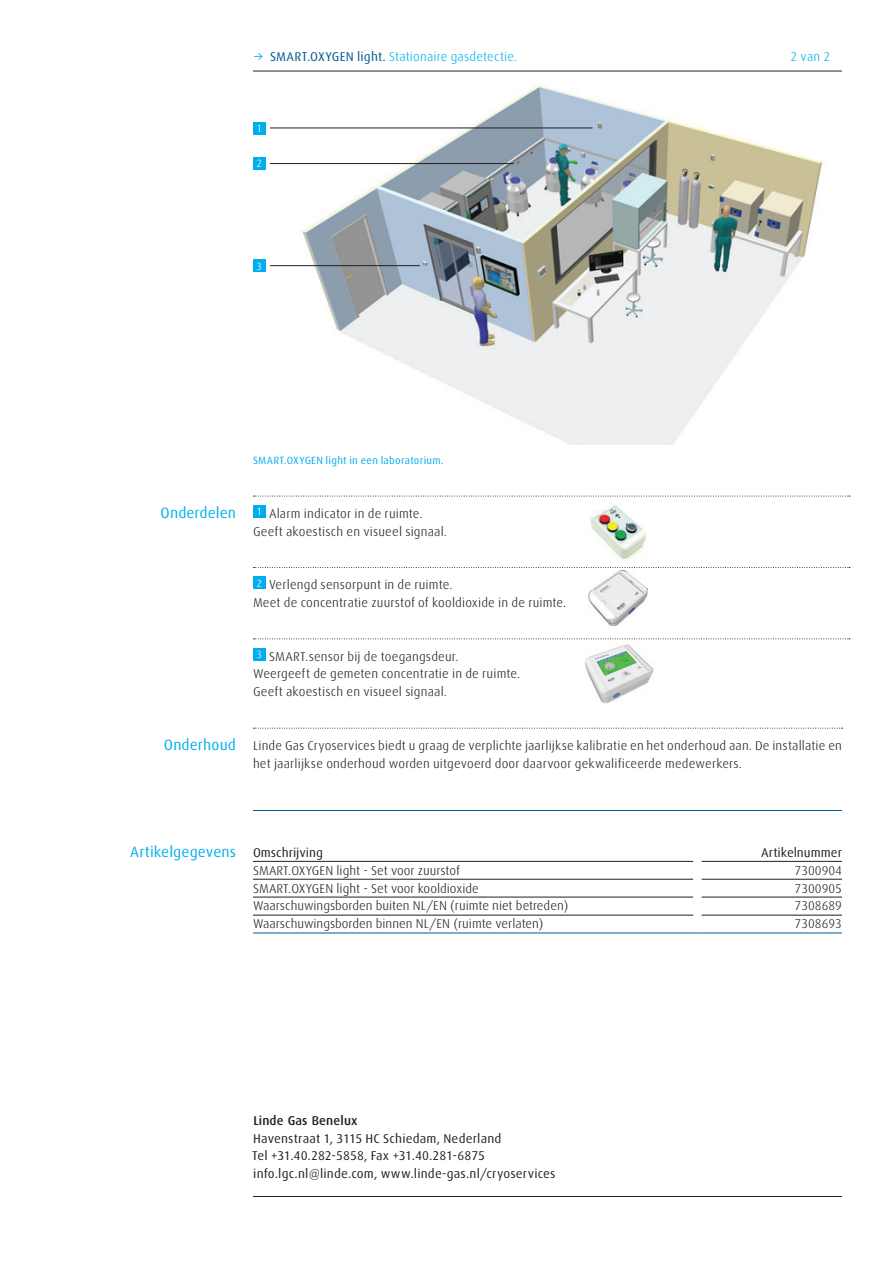
<style>
.page{position:relative;width:893px;height:1263px;background:#fff}
.page>*{position:absolute;margin:0;border:0;box-sizing:border-box;transform-origin:0 0}
.t1{font:15px "Linde Dax Global";letter-spacing:.005em;color:#00aeef}
.t2{font:300 12.75px/17.9px "Linde Dax Global";letter-spacing:.005em;color:#231f20}
.t3{font:12.75px/17.9px "Linde Dax Global";letter-spacing:.01em;color:#231f20}
.t4{font:300 12.75px "Linde Dax Global";letter-spacing:.01em;color:#00aeef}
.t5{font:500 12.75px "Linde Dax Global";letter-spacing:.015em;color:#231f20}
.t6{font:10.5px "Linde Dax Global";letter-spacing:.02em;color:#00aeef}
.t7{font:300 10.5px "Linde Dax Global";color:#fff}
.s1{font-weight:400}
.s2{font-weight:400;color:#005992}
</style>
<div class="page">
<hr style="left:253px;top:71px;width:589px;height:1px;background:#231f20">
<hr style="left:253px;top:1196px;width:589px;height:1px;background:#231f20">
<hr style="left:253px;top:861px;width:440px;height:1px;background:#231f20">
<hr style="left:702px;top:861px;width:140px;height:1px;background:#231f20">
<hr style="left:253px;top:879px;width:440px;height:1px;background:#231f20">
<hr style="left:702px;top:879px;width:140px;height:1px;background:#231f20">
<hr style="left:253px;top:897px;width:440px;height:1px;background:#231f20">
<hr style="left:702px;top:897px;width:140px;height:1px;background:#231f20">
<hr style="left:253px;top:915px;width:440px;height:1px;background:#231f20">
<hr style="left:702px;top:915px;width:140px;height:1px;background:#231f20">
<hr style="left:253px;top:810px;width:440px;height:1px;background:#005992">
<hr style="left:702px;top:810px;width:140px;height:1px;background:#005992">
<hr style="left:253px;top:932px;width:440px;height:1px;background:#005992">
<hr style="left:702px;top:932px;width:140px;height:1px;background:#005992">
<svg style="left:253px;top:728px;width:590px;height:1px"></svg>
<img style="left:298px;top:85px;width:525px;height:359px">
<div style="left:253px;top:122px;width:13px;height:13px;background:#00aeef"></div>
<div style="left:253px;top:157px;width:13px;height:13px;background:#00aeef"></div>
<div style="left:253px;top:259px;width:13px;height:13px;background:#00aeef"></div>
<hr style="left:270px;top:163px;width:244px;height:1px;background:#231f20">
<hr style="left:270px;top:128px;width:322px;height:1px;background:#231f20">
<hr style="left:270px;top:265px;width:150px;height:1px;background:#231f20">
<svg style="left:253px;top:496px;width:597px;height:1px"></svg>
<svg style="left:253px;top:567px;width:597px;height:1px"></svg>
<svg style="left:253px;top:638px;width:597px;height:1px"></svg>
<div style="left:253px;top:505px;width:13px;height:13px;background:#00aeef"></div>
<div style="left:253px;top:576px;width:13px;height:13px;background:#00aeef"></div>
<div style="left:253px;top:648px;width:13px;height:12px;background:#00aeef"></div>
<img style="left:590px;top:505px;width:56px;height:55px">
<img style="left:589px;top:570px;width:58px;height:56px">
<img style="left:585px;top:644px;width:69px;height:60px">
<p class="t4" style="left:253px;top:49px;width:266px"><span class="s1">→</span> <span class="s2">SMART.OXYGEN light.</span> Stationaire gasdetectie.</p>
<p class="t7" style="left:257px;top:123px;width:7px">1</p>
<p class="t7" style="left:257px;top:158px;width:7px">2</p>
<p class="t7" style="left:257px;top:260px;width:7px">3</p>
<p class="t4" style="left:791px;top:49px;width:41px">2 van 2</p>
<p class="t1" style="left:161px;top:504px;width:77px">Onderdelen</p>
<p class="t1" style="left:164px;top:736px;width:74px">Onderhoud</p>
<p class="t6" style="left:253px;top:454px;width:192px">SMART.OXYGEN light in een laboratorium.</p>
<p class="t2" style="left:253px;top:504px;width:196px"><sup>1</sup> Alarm indicator in de ruimte.<br>Geeft akoestisch en visueel signaal.</p>
<p class="t2" style="left:253px;top:576px;width:315px"><sup>2</sup> Verlengd sensorpunt in de ruimte.<br>Meet de concentratie zuurstof of kooldioxide in de ruimte.</p>
<p class="t2" style="left:253px;top:647px;width:269px"><sup>3</sup> SMART.sensor bij de toegangsdeur.<br>Weergeeft de gemeten concentratie in de ruimte.<br>Geeft akoestisch en visueel signaal.</p>
<p class="t2" style="left:253px;top:736px;width:590px">Linde Gas Cryoservices biedt u graag de verplichte jaarlijkse kalibratie en het onderhoud aan. De installatie en het jaarlijkse onderhoud worden uitgevoerd door daarvoor gekwalificeerde medewerkers.</p>
<p class="t1" style="left:130px;top:843px;width:107px">Artikelgegevens</p>
<p class="t3" style="left:253px;top:843px;width:72px">Omschrijving</p>
<p class="t3" style="left:761px;top:843px;width:82px">Artikelnummer</p>
<p class="t2" style="left:253px;top:861px;width:208px">SMART.OXYGEN light - Set voor zuurstof</p>
<p class="t2" style="left:795px;top:861px;width:49px">7300904</p>
<p class="t2" style="left:253px;top:879px;width:227px">SMART.OXYGEN light - Set voor kooldioxide</p>
<p class="t2" style="left:795px;top:879px;width:49px">7300905</p>
<p class="t2" style="left:253px;top:897px;width:317px">Waarschuwingsborden buiten NL/EN (ruimte niet betreden)</p>
<p class="t2" style="left:795px;top:897px;width:49px">7308689</p>
<p class="t2" style="left:253px;top:915px;width:292px">Waarschuwingsborden binnen NL/EN (ruimte verlaten)</p>
<p class="t2" style="left:795px;top:915px;width:49px">7308693</p>
<p class="t5" style="left:253px;top:1113px;width:106px">Linde Gas Benelux</p>
<p class="t3" style="left:252px;top:1129px;width:305px">Havenstraat 1, 3115 HC Schiedam, Nederland<br>Tel +31.40.282-5858, Fax +31.40.281-6875 info.lgc.nl@linde.com, www.linde-gas.nl/cryoservices</p>
</div>
